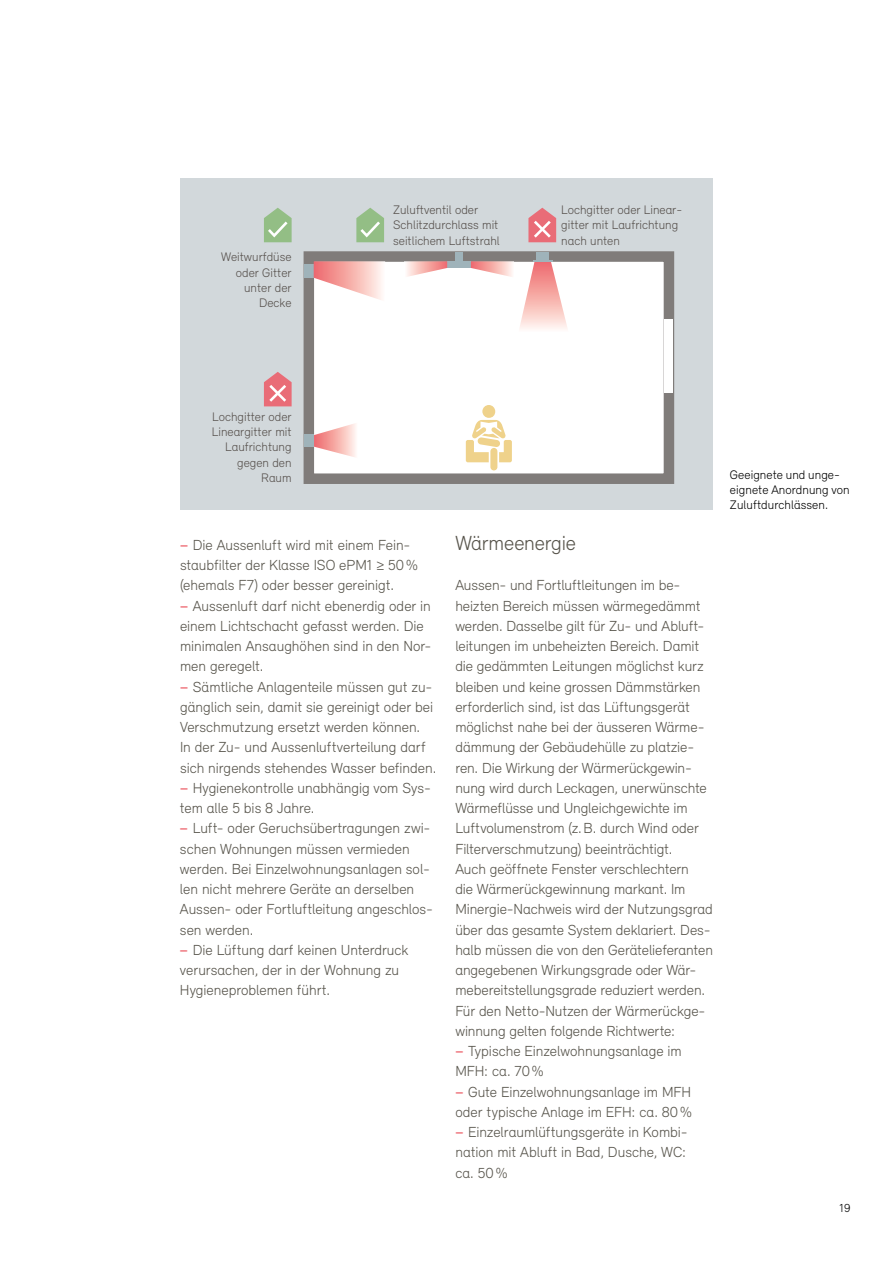
<style>
.page{position:relative;width:893px;height:1263px;background:#fff}
.page>*{position:absolute;margin:0;border:0;box-sizing:border-box;transform-origin:0 0}
.t1{font:300 21px "Relevant";letter-spacing:-.01em;color:#57544b}
.t2{font:300 15px/20.2px "Relevant";letter-spacing:-.005em;color:#57544b}
.t3{font:300 12.75px/15.3px "Relevant";color:#57514d;text-align:right}
.t4{font:300 12.75px/15.3px "Relevant";letter-spacing:.005em;color:#000}
.t5{font:300 12px "Relevant";color:#000}
.s1{font-weight:500;color:#ed6770}
</style>
<div class="page">
<div style="left:180px;top:178px;width:533px;height:331px;background:#d2d8db"></div>
<div style="left:309px;top:257px;width:360px;height:222px;background:#fff"></div>
<div style="left:304px;top:251px;width:370px;height:233px;border:10px solid #807c7a"></div>
<svg style="left:264px;top:208px;width:28px;height:34px"></svg>
<svg style="left:356px;top:208px;width:28px;height:34px"></svg>
<svg style="left:528px;top:208px;width:28px;height:34px"></svg>
<svg style="left:264px;top:372px;width:28px;height:34px"></svg>
<div style="left:665px;top:320px;width:8px;height:73px;background:#fff"></div>
<div style="left:304px;top:264px;width:10px;height:14px;background:#9fb3ba"></div>
<div style="left:482px;top:405px;width:13px;height:13px;background:#efd28b;border-radius:50%"></div>
<div style="left:490px;top:448px;width:7px;height:22px;background:#efd28b;border-radius:4px"></div>
<svg style="left:466px;top:420px;width:46px;height:42px"></svg>
<div style="left:304px;top:434px;width:10px;height:13px;background:#9fb3ba"></div>
<div style="left:455px;top:252px;width:8px;height:9px;background:#9fb3ba"></div>
<div style="left:447px;top:261px;width:24px;height:7px;background:#9fb3ba"></div>
<div style="left:536px;top:252px;width:13px;height:9px;background:#9fb3ba"></div>
<svg style="left:314px;top:261px;width:71px;height:40px"></svg>
<svg style="left:314px;top:422px;width:42px;height:36px"></svg>
<svg style="left:471px;top:260px;width:98px;height:69px"></svg>
<svg style="left:404px;top:261px;width:43px;height:16px"></svg>
<p class="t3" style="left:221px;top:249px;width:72px">Weitwurfdüse oder Gitter unter der<br>Decke</p>
<p class="t3" style="left:393px;top:202px;width:108px;text-align:left">Zuluftventil oder<br>Schlitzdurchlass mit seitlichem Luftstrahl</p>
<p class="t3" style="left:561px;top:202px;width:122px;text-align:left">Lochgitter oder Linear&shy;gitter mit Laufrichtung nach unten</p>
<p class="t3" style="left:212px;top:409px;width:81px">Lochgitter oder<br>Lineargitter mit<br>Laufrichtung gegen den<br>Raum</p>
<p class="t2" style="left:180px;top:534px;width:258px"><span class="s1">−</span> Die Aussenluft wird mit einem Fein&shy;staubfilter der Klasse ISO ePM1 ≥ 50% (ehemals F7) oder besser gereinigt.<br><span class="s1">−</span> Aussenluft darf nicht ebenerdig oder in einem Lichtschacht gefasst werden. Die minimalen Ansaughöhen sind in den Nor&shy;men geregelt.<br><span class="s1">−</span> Sämtliche Anlagenteile müssen gut zu&shy;gänglich sein, damit sie gereinigt oder bei Verschmutzung ersetzt werden können.<br>In der Zu- und Aussenluftverteilung darf sich nirgends stehendes Wasser befinden. <span class="s1">−</span> Hygienekontrolle unabhängig vom Sys&shy;tem alle 5 bis 8 Jahre.<br><span class="s1">−</span> Luft- oder Geruchsübertragungen zwi&shy;schen Wohnungen müssen vermieden werden. Bei Einzelwohnungsanlagen sol&shy;len nicht mehrere Geräte an derselben Aussen- oder Fortluftleitung angeschlos&shy;sen werden.<br><span class="s1">−</span> Die Lüftung darf keinen Unterdruck verursachen, der in der Wohnung zu Hygieneproblemen führt.</p>
<h1 class="t1" style="left:455px;top:530px;width:122px">Wärmeenergie</h1>
<p class="t2" style="left:455px;top:575px;width:259px">Aussen- und Fortluftleitungen im be&shy;heizten Bereich müssen wärmegedämmt werden. Dasselbe gilt für Zu- und Abluft&shy;leitungen im unbeheizten Bereich. Damit die gedämmten Leitungen möglichst kurz bleiben und keine grossen Dämmstärken erforderlich sind, ist das Lüftungsgerät möglichst nahe bei der äusseren Wärme&shy;dämmung der Gebäudehülle zu platzie&shy;ren. Die Wirkung der Wärmerückgewin&shy;nung wird durch Leckagen, unerwünschte Wärmeflüsse und Ungleichgewichte im Luftvolumenstrom (z.B. durch Wind oder Filterverschmutzung) beeinträchtigt.<br>Auch geöffnete Fenster verschlechtern<br>die Wärmerückgewinnung markant. Im Minergie-Nachweis wird der Nutzungsgrad über das gesamte System deklariert. Des&shy;halb müssen die von den Gerätelieferanten angegebenen Wirkungsgrade oder Wär&shy;mebereitstellungsgrade reduziert werden.<br>Für den Netto-Nutzen der Wärmerückge&shy;winnung gelten folgende Richtwerte:<br><span class="s1">−</span> Typische Einzelwohnungsanlage im MFH: ca. 70%<br><span class="s1">−</span> Gute Einzelwohnungsanlage im MFH oder typische Anlage im EFH: ca. 80%<br><span class="s1">−</span> Einzelraumlüftungsgeräte in Kombi&shy;nation mit Abluft in Bad, Dusche, WC:<br>ca. 50%</p>
<p class="t4" style="left:730px;top:466px;width:121px">Geeignete und unge&shy;eignete Anordnung von<br>Zuluftdurchlässen.</p>
<p class="t5" style="left:839px;top:1201px;width:13px">19</p>
</div>
